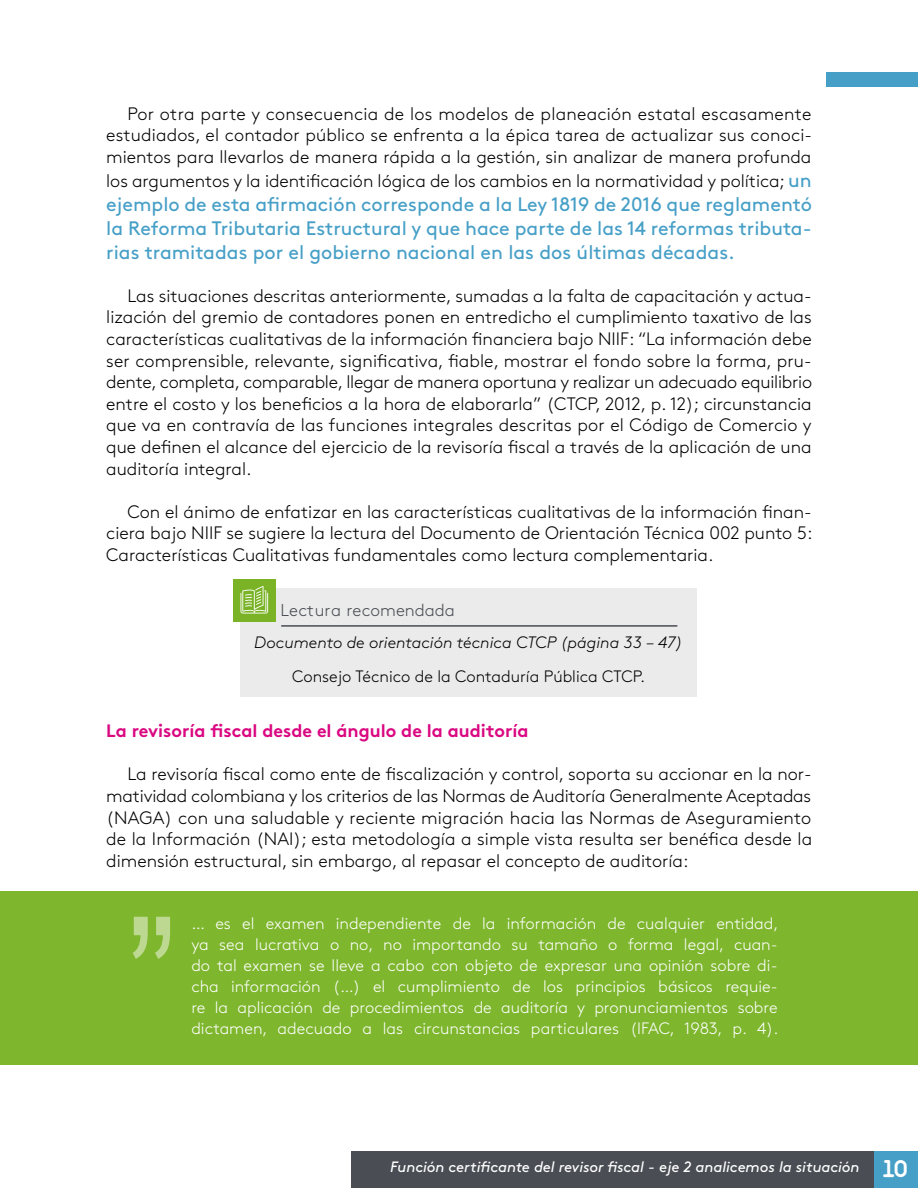
<style>
.page{position:relative;width:918px;height:1188px;background:#fff}
.page>*{position:absolute;margin:0;border:0;box-sizing:border-box;transform-origin:0 0}
.t1{font:180px "Arial Narrow";color:#bdd991}
.t2{font:19.5px/24px "Brown Std";color:#469fc7;text-align:justify}
.t3{font:300 18px/21.6px "Brown Std";color:#000;text-align:justify}
.t4{font:18px "Brown Std Bold Alt";color:#da0881}
.t5{font:300 17.25px "Brown Std";color:#4a4d54}
.t6{font:300 16.5px/21px "Brown Std";color:#fff;text-align:justify}
.t7{font:italic 300 16.5px "Brown Std";color:#000}
.t8{font:300 16.5px "Brown Std";color:#000}
.t9{font:italic 15px "Brown Std";letter-spacing:-.005em;color:#fff}
.s1{font-weight:400;font-size:19.5px;color:#469fc7}
.s2{font-family:"Areandina Voz";font-style:normal;font-size:24px}
</style>
<div class="page">
<div style="left:826px;top:72px;width:92px;height:15px;background:#469fc7"></div>
<div style="left:873px;top:1151px;width:45px;height:37px;background:#469fc7"></div>
<div style="left:351px;top:1151px;width:522px;height:37px;background:#4a4d54"></div>
<div style="left:0;top:891px;width:918px;height:174px;background:#7eb62d"></div>
<div style="left:241px;top:588px;width:456px;height:108px;background:#ebebeb"></div>
<hr style="left:282px;top:625px;width:395px;height:2px;background:#4a4d54">
<div style="left:233px;top:580px;width:42px;height:42px;background:#7ab326"></div>
<svg style="left:240px;top:586px;width:28px;height:28px"></svg>
<p class="t3" style="left:106px;top:103px;width:707px;text-indent:21px">Por otra parte y consecuencia de los modelos de planeación estatal escasamente estudiados, el contador público se enfrenta a la épica tarea de actualizar sus conoci&shy;mientos para llevarlos de manera rápida a la gestión, sin analizar de manera profunda</p>
<p class="t3" style="left:106px;top:170px;width:707px">los argumentos y la identificación lógica de los cambios en la normatividad y política; <span class="s1">un</span></p>
<p class="t2" style="left:106px;top:192px;width:707px">ejemplo de esta afirmación corresponde a la Ley 1819 de 2016 que reglamentó la Reforma Tributaria Estructural y que hace parte de las 14 reformas tributa&shy;rias tramitadas por el gobierno nacional en las dos últimas décadas.</p>
<p class="t3" style="left:106px;top:285px;width:707px;text-indent:21px">Las situaciones descritas anteriormente, sumadas a la falta de capacitación y actua&shy;lización del gremio de contadores ponen en entredicho el cumplimiento taxativo de las características cualitativas de la información financiera bajo NIIF: “La información debe ser comprensible, relevante, significativa, fiable, mostrar el fondo sobre la forma, pru&shy;dente, completa, comparable, llegar de manera oportuna y realizar un adecuado equilibrio entre el costo y los beneficios a la hora de elaborarla” (CTCP, 2012, p. 12); circunstancia que va en contravía de las funciones integrales descritas por el Código de Comercio y que definen el alcance del ejercicio de la revisoría fiscal a través de la aplicación de una auditoría integral.</p>
<p class="t3" style="left:106px;top:501px;width:708px;text-indent:21px">Con el ánimo de enfatizar en las características cualitativas de la información finan&shy;ciera bajo NIIF se sugiere la lectura del Documento de Orientación Técnica 002 punto 5:<br>Características Cualitativas fundamentales como lectura complementaria.</p>
<p class="t5" style="left:280px;top:600px;width:176px">Lectura recomendada</p>
<p class="t7" style="left:254px;top:633px;width:430px">Documento de orientación técnica CTCP (página 33 – 47)</p>
<p class="t8" style="left:292px;top:667px;width:352px">Consejo Técnico de la Contaduría Pública CTCP.</p>
<p class="t4" style="left:106px;top:720px;width:424px">La revisoría fiscal desde el ángulo de la auditoría</p>
<p class="t3" style="left:106px;top:764px;width:707px;text-indent:21px">La revisoría fiscal como ente de fiscalización y control, soporta su accionar en la nor&shy;matividad colombiana y los criterios de las Normas de Auditoría Generalmente Aceptadas (NAGA) con una saludable y reciente migración hacia las Normas de Aseguramiento de la Información (NAI); esta metodología a simple vista resulta ser benéfica desde la dimensión estructural, sin embargo, al repasar el concepto de auditoría:</p>
<h1 class="t1" style="left:128px;top:850px;width:51px">”</h1>
<p class="t6" style="left:191px;top:913px;width:589px">… es el examen independiente de la información de cualquier entidad, ya sea lucrativa o no, no importando su tamaño o forma legal, cuan&shy;do tal examen se lleve a cabo con objeto de expresar una opinión sobre di&shy;cha información (…) el cumplimiento de los principios básicos requie&shy;re la aplicación de procedimientos de auditoría y pronunciamientos sobre dictamen, adecuado a las circunstancias particulares (IFAC, 1983, p. 4).</p>
<p class="t9" style="left:390px;top:1158px;width:519px">Función certificante del revisor fiscal - eje 2 analicemos la situación <span class="s2">10</span></p>
</div>
